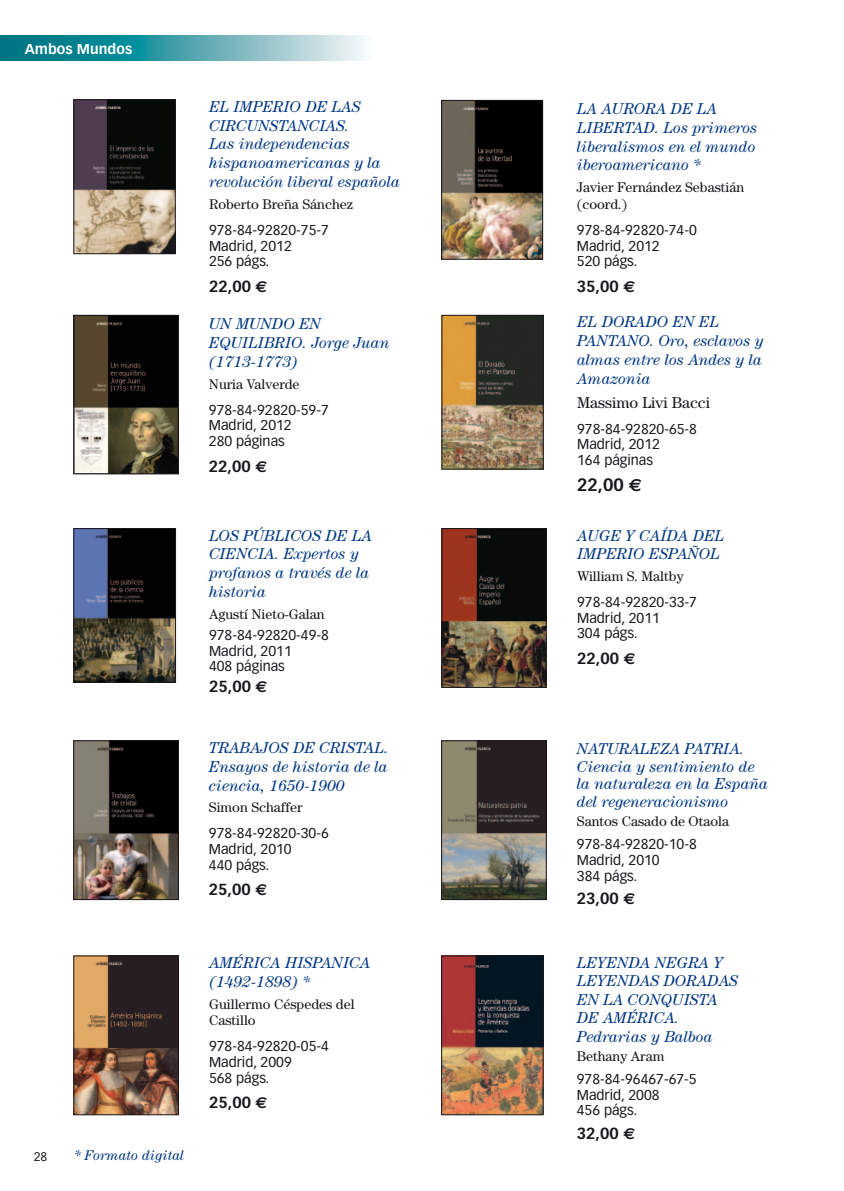
<style>
.page{position:relative;width:844px;height:1191px;background:#fff}
.page>*{position:absolute;margin:0;border:0;box-sizing:border-box;transform-origin:0 0}
.t1{font:700 17.5px "Vectora LH";color:#1a171c}
.t2{font:italic 15.75px/18.9px "Century";color:#003883}
.t3{font:700 15.75px "Vectora LH";color:#1a171c}
.t4{font:italic 15.75px/18.4px "Century";letter-spacing:.22em;color:#003883}
.t5{font:15.75px "Century";color:#1a171c}
.t6{font:14px/15.8px "Vectora LH";color:#1a171c}
.t7{font:14px/16.8px "Century";color:#1a171c}
.t8{font:italic 14px "Century";color:#003883}
.t9{font:700 14px "Vectora LH";color:#fff}
.t10{font:12.25px "Vectora LH";color:#1a171c}
.s1{font-family:"Euro Sans"}
</style>
<div class="page">
<svg style="left:0;top:36px;width:365px;height:25px;background:#54a8b1"></svg>
<img style="left:443px;top:102px;width:98px;height:156px">
<div style="left:441px;top:100px;width:102px;height:160px;border:1px solid #1a171c"></div>
<img style="left:75px;top:101px;width:99px;height:151px">
<div style="left:73px;top:99px;width:103px;height:155px;border:1px solid #1a171c"></div>
<img style="left:76px;top:317px;width:100px;height:155px">
<div style="left:73px;top:315px;width:106px;height:159px;border:1px solid #1a171c"></div>
<img style="left:443px;top:317px;width:98px;height:150px">
<div style="left:441px;top:315px;width:102px;height:154px;border:1px solid #1a171c"></div>
<img style="left:75px;top:530px;width:99px;height:151px">
<div style="left:73px;top:528px;width:103px;height:155px;border:1px solid #1a171c"></div>
<img style="left:443px;top:530px;width:101px;height:156px">
<div style="left:441px;top:528px;width:105px;height:160px;border:1px solid #1a171c"></div>
<img style="left:75px;top:742px;width:102px;height:156px">
<div style="left:73px;top:740px;width:106px;height:160px;border:1px solid #1a171c"></div>
<img style="left:443px;top:742px;width:101px;height:156px">
<div style="left:441px;top:740px;width:105px;height:160px;border:1px solid #1a171c"></div>
<img style="left:75px;top:957px;width:102px;height:156px">
<div style="left:73px;top:955px;width:106px;height:160px;border:1px solid #1a171c"></div>
<img style="left:443px;top:957px;width:98px;height:156px">
<div style="left:441px;top:955px;width:102px;height:160px;border:1px solid #1a171c"></div>
<p class="t9" style="left:25px;top:40px;width:109px">Ambos Mundos</p>
<p class="t10" style="left:34px;top:1149px;width:15px">28</p>
<p class="t8" style="left:74px;top:1147px;width:111px">* Formato digital</p>
<p class="t2" style="left:209px;top:97px;width:192px">EL IMPER IO DE LAS<br>CIRCUNSTANCIAS.<br>Las independencias hispanoamericanas y la revolución liberal española</p>
<p class="t7" style="left:209px;top:196px;width:145px">Roberto Breña Sánchez</p>
<p class="t6" style="left:209px;top:222px;width:121px">978-84-92820-75-7<br>Madrid, 2012<br>256 págs.</p>
<p class="t3" style="left:209px;top:277px;width:60px">22,00 <span class="s1">€</span></p>
<p class="t2" style="left:209px;top:314px;width:182px">UN MUNDO EN<br>EQUILIBRIO. Jorge Juan (1713-1773)</p>
<p class="t7" style="left:209px;top:375px;width:92px">Nuria Valverde</p>
<p class="t6" style="left:209px;top:402px;width:121px">978-84-92820-59-7<br>Madrid, 2012<br>280 páginas</p>
<p class="t3" style="left:209px;top:457px;width:60px">22,00 <span class="s1">€</span></p>
<p class="t2" style="left:209px;top:525px;width:164px">LOS PÚBLICOS DE LA<br>CIENCIA. Expertos y profanos a través de la historia</p>
<p class="t7" style="left:209px;top:605px;width:117px">Agustí Nieto-Galan</p>
<p class="t6" style="left:209px;top:627px;width:121px">978-84-92820-49-8<br>Madrid, 2011<br>408 páginas</p>
<p class="t3" style="left:209px;top:677px;width:60px">25,00 <span class="s1">€</span></p>
<p class="t2" style="left:209px;top:737px;width:32px">Trabaj</p>
<p class="t2" style="left:268px;top:737px;width:82px">os de cristal</p>
<p class="t2" style="left:209px;top:737px;width:181px;text-align:justify;text-indent:175px">.<br>Ensayos de historia de la ciencia, 1650-1900</p>
<p class="t7" style="left:209px;top:799px;width:95px">Simon Schaffer</p>
<p class="t6" style="left:209px;top:825px;width:121px">978-84-92820-30-6<br>Madrid, 2010<br>440 págs.</p>
<p class="t3" style="left:209px;top:880px;width:60px">25,00 <span class="s1">E</span></p>
<p class="t2" style="left:209px;top:953px;width:163px">AMÉRICA HISPANICA (1492-1898) *</p>
<p class="t7" style="left:209px;top:995px;width:147px">Guillermo Céspedes del<br>Castillo</p>
<p class="t6" style="left:209px;top:1038px;width:121px">978-84-92820-05-4<br>Madrid, 2009<br>568 págs.</p>
<p class="t3" style="left:209px;top:1093px;width:60px">25,00 <span class="s1">€</span></p>
<p class="t2" style="left:576px;top:99px;width:47px">LA AUROR</p>
<p class="t2" style="left:576px;top:99px;width:182px;text-indent:79px">A DE LA<br>LIBER TAD. Los primeros liberalismos en el mundo iberoamericano *</p>
<p class="t7" style="left:576px;top:179px;width:169px">Javier Fernández Sebastián (coord.)</p>
<p class="t6" style="left:576px;top:222px;width:121px">978-84-92820-74-0<br>Madrid, 2012<br>520 págs.</p>
<p class="t3" style="left:576px;top:277px;width:60px">35,00 <span class="s1">€</span></p>
<p class="t2" style="left:577px;top:312px;width:188px">EL DORADO EN EL<br>PANTANO . Oro, esclavos y almas entre los Andes y la<br>Amazonia</p>
<p class="t5" style="left:577px;top:393px;width:135px">Massimo Livi Bacci</p>
<p class="t6" style="left:577px;top:421px;width:121px">978-84-92820-65-8<br>Madrid, 2012<br>164 páginas</p>
<p class="t1" style="left:577px;top:474px;width:66px">22,00 <span class="s1">€</span></p>
<p class="t2" style="left:577px;top:525px;width:73px">Auge y caída</p>
<p class="t2" style="left:692px;top:525px;width:28px">del</p>
<p class="t2" style="left:577px;top:544px;width:94px">Imperio españ</p>
<p class="t2" style="left:698px;top:544px;width:17px">ol</p>
<p class="t7" style="left:577px;top:568px;width:108px">William S. Maltby</p>
<p class="t6" style="left:577px;top:594px;width:121px">978-84-92820-33-7<br>Madrid, 2011<br>304 págs.</p>
<p class="t3" style="left:577px;top:649px;width:60px">22,00 <span class="s1">€</span></p>
<p class="t2" style="left:576px;top:740px;width:192px;line-height:17.5px">NATURALEZA PATRIA.<br>Ciencia y sentimiento de la naturaleza en la España del regeneracionismo</p>
<p class="t7" style="left:576px;top:812px;width:154px">Santos Casado de Otaola</p>
<p class="t6" style="left:576px;top:836px;width:121px">978-84-92820-10-8<br>Madrid, 2010<br>384 págs.</p>
<p class="t3" style="left:576px;top:888px;width:60px">23,00 <span class="s1">€</span></p>
<p class="t4" style="left:576px;top:953px;width:147px">Leyenda negra y leyendas</p>
<p class="t2" style="left:576px;top:971px;width:137px;line-height:18.4px;text-indent:87px">doradas en la conquista de América .<br>Pedrarias y Balboa</p>
<p class="t7" style="left:576px;top:1047px;width:89px">Bethany Aram</p>
<p class="t6" style="left:576px;top:1071px;width:121px">978-84-96467-67-5<br>Madrid, 2008<br>456 págs.</p>
<p class="t3" style="left:576px;top:1123px;width:60px">32,00 <span class="s1">€</span></p>
</div>
